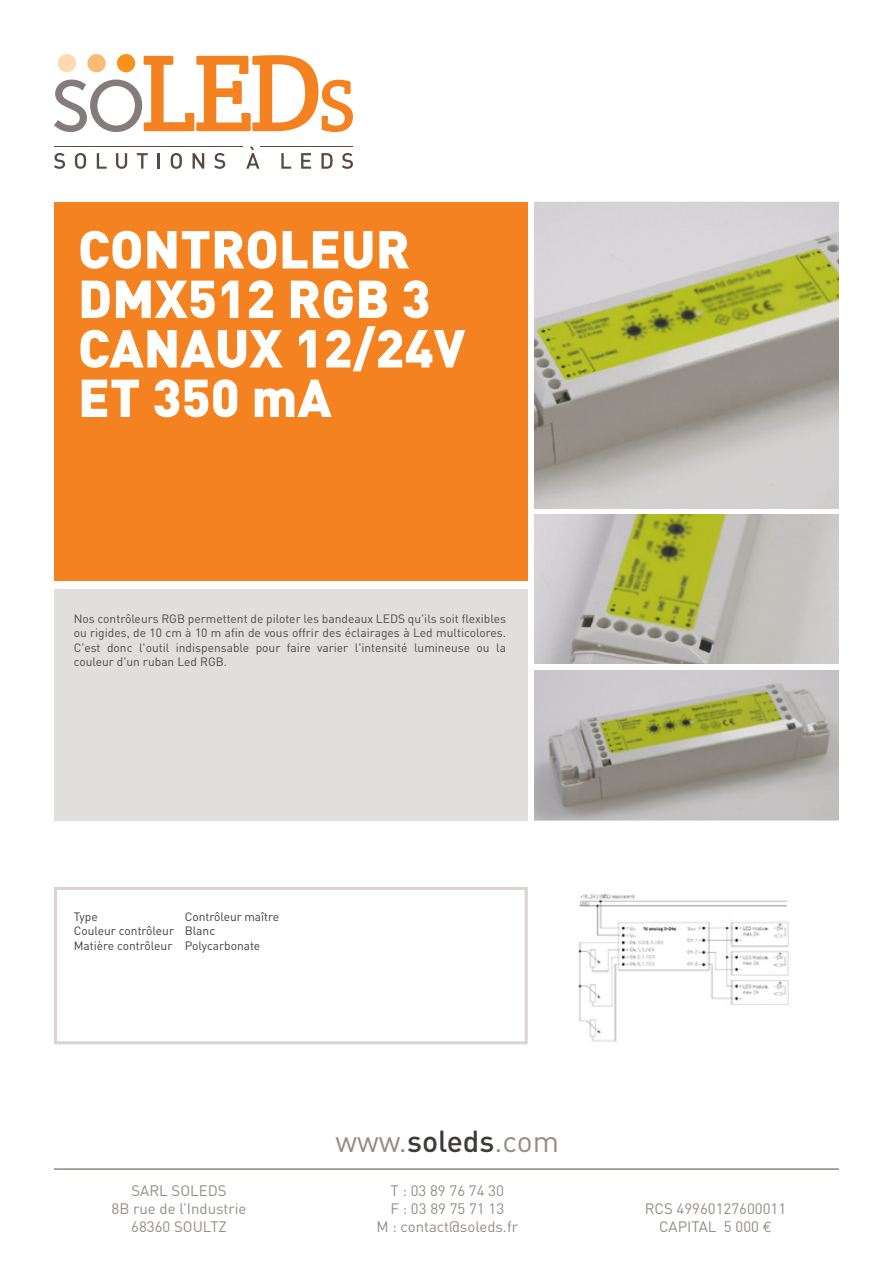
<style>
.page{position:relative;width:893px;height:1263px;background:#fff}
.page>*{position:absolute;margin:0;border:0;box-sizing:border-box;transform-origin:0 0}
.t1{font:900 52.5px/49.5px "DIN";color:#fff}
.t2{font:30px "DIN";color:#958b88}
.t3{font:15px/18px "DIN";color:#958b88;text-align:center}
.t4{font:12px/14.4px "DIN";color:#4e4949;text-align:justify}
.t5{font:12px/14.4px "DIN";color:#3e3e3f}
.s1{font-weight:500;color:#3f3b3a}
.s2{font-family:"Euro Mono"}
</style>
<div class="page">
<svg style="left:54px;top:55px;width:299px;height:77px"></svg>
<div style="left:117px;top:54px;width:18px;height:18px;background:#f7931d;border-radius:50%"></div>
<div style="left:87px;top:54px;width:19px;height:18px;background:#fcbb74;border-radius:50%"></div>
<div style="left:58px;top:54px;width:18px;height:18px;background:#fedab3;border-radius:50%"></div>
<svg style="left:54px;top:153px;width:11px;height:16px"></svg>
<svg style="left:75px;top:153px;width:11px;height:16px"></svg>
<svg style="left:97px;top:153px;width:10px;height:16px"></svg>
<svg style="left:116px;top:153px;width:11px;height:16px"></svg>
<svg style="left:137px;top:153px;width:11px;height:16px"></svg>
<svg style="left:158px;top:153px;width:2px;height:16px"></svg>
<svg style="left:171px;top:153px;width:11px;height:16px"></svg>
<svg style="left:193px;top:153px;width:11px;height:16px"></svg>
<svg style="left:214px;top:153px;width:11px;height:16px"></svg>
<svg style="left:246px;top:147px;width:13px;height:22px"></svg>
<svg style="left:281px;top:153px;width:10px;height:16px"></svg>
<svg style="left:301px;top:153px;width:10px;height:16px"></svg>
<svg style="left:321px;top:153px;width:12px;height:16px"></svg>
<svg style="left:342px;top:153px;width:11px;height:16px"></svg>
<hr style="left:260px;top:146px;width:93px;height:1px;background:#594a41">
<hr style="left:54px;top:146px;width:189px;height:1px;background:#594a41">
<div style="left:54px;top:202px;width:474px;height:378px;background:#f58220"></div>
<img style="left:534px;top:202px;width:305px;height:306px">
<div style="left:54px;top:887px;width:474px;height:157px;border:3px solid #d9d4d2"></div>
<div style="left:54px;top:589px;width:474px;height:231px;background:#e1dede"></div>
<hr style="left:54px;top:1169px;width:785px;height:1px;background:#594a41">
<img style="left:534px;top:514px;width:305px;height:150px">
<img style="left:534px;top:670px;width:305px;height:150px">
<img style="left:578px;top:894px;width:211px;height:148px">
<h1 class="t1" style="left:78px;top:222px;width:389px">CONTROLEUR<br>DMX512 RGB 3<br>CANAUX 12/24V<br>ET 350 mA</h1>
<p class="t4" style="left:74px;top:611px;width:434px">Nos contrôleurs RGB permettent de piloter les bandeaux LEDS qu'ils soit flexibles ou rigides, de 10 cm à 10 m afin de vous offrir des éclairages à Led multicolores.<br>C'est donc l'outil indispensable pour faire varier l'intensité lumineuse ou la couleur d'un ruban Led RGB.</p>
<p class="t5" style="left:74px;top:909px;width:207px;text-indent:111px">Contrôleur maître<br>Couleur contrôleur Blanc<br>Matière contrôleur Polycarbonate</p>
<p class="t5" style="left:74px;top:909px;width:26px">Type</p>
<h2 class="t2" style="left:335px;top:1123px;width:225px">www.<span class="s1">soleds</span>.com</h2>
<p class="t3" style="left:112px;top:1182px;width:136px">SARL SOLEDS<br>8B rue de l’Industrie<br>68360 SOULTZ</p>
<p class="t3" style="left:376px;top:1182px;width:143px">T : 03 89 76 74 30<br>F : 03 89 75 71 13<br>M : contact@soleds.fr</p>
<p class="t3" style="left:645px;top:1200px;width:143px">RCS 49960127600011<br>CAPITAL 5 000 <span class="s2">€</span></p>
</div>
